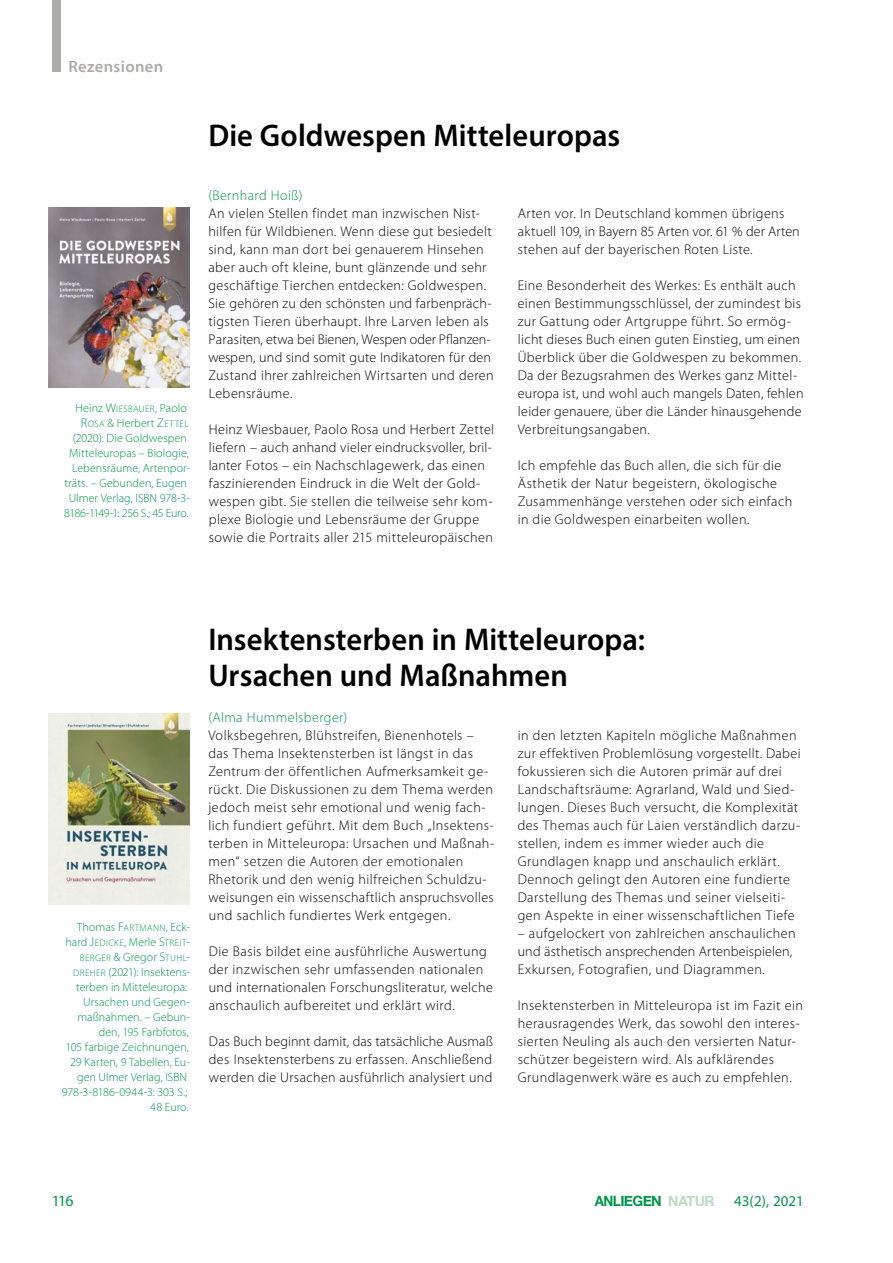
<style>
.page{position:relative;width:893px;height:1263px;background:#fff}
.page>*{position:absolute;margin:0;border:0;box-sizing:border-box;transform-origin:0 0}
.H__Haupttitel{font:600 31.5px/36px "Myriad Pro";letter-spacing:.005em;color:#000}
.t1{font:600 16.5px "Myriad Pro";letter-spacing:.025em;color:#adabaa}
.t2{font:15.75px "Myriad Pro";color:#009649}
.t3{font:15px "Myriad Pro";color:#009649}
.t4{font:700 14.25px "Helvetica Neue";letter-spacing:-.035em;color:#009649;scale:.94 1}
.P__Fließtext_2Sp{font:300 14.1px/18px "Myriad Pro";letter-spacing:.03em;color:#000}
.Rezensionen_Bildlege{font:300 12px/15px "Myriad Pro";letter-spacing:.005em;color:#009649;text-align:right}
.Rezensionen_Bildlege-2{font:300 9.45px/15px "Myriad Pro";letter-spacing:.045em;color:#009649;text-align:right}
.s1{font-size:12.6px}
.s2{font-size:9.45px}
.s3{font-size:12px}
.s4{color:#009649}
.s5{color:rgb(112 188 126/.5)}
</style>
<div class="page">
<img style="left:48px;top:207px;width:141px;height:180px">
<img style="left:48px;top:713px;width:141px;height:191px">
<div style="left:52px;top:0;width:8px;height:71px;background:#adabaa"></div>
<p class="t1" style="left:68px;top:55px;width:96px">Rezensionen</p>
<p class="Rezensionen_Bildlege" style="left:76px;top:401px;width:113px">Heinz <span class="s1">W</span><span class="s2">IESBAUER</span>, Paolo</p>
<p class="Rezensionen_Bildlege-2" style="left:81px;top:416px;width:109px"><span class="s1">R</span>OSA <span class="s3">&amp; Herbert</span> <span class="s1">Z</span>ETTEL</p>
<p class="Rezensionen_Bildlege" style="left:64px;top:431px;width:127px">(2020): Die Goldwespen<br>Mitteleuropas – Biologie,<br>Lebensräume, Artenpor&shy;träts. – Gebunden, Eugen<br>Ulmer Verlag, ISBN 978-3-<br>8186-1149-1: 256 S.; 45 Euro.</p>
<p class="H__Haupttitel" style="left:208px;top:116px;width:413px">Die Goldwespen Mitteleuropas</p>
<p class="P__Fließtext_2Sp" style="left:208px;top:186px;width:287px"><span class="s4">(Bernhard Hoiß)<br></span>An vielen Stellen findet man inzwischen Nist&shy;hilfen für Wildbienen. Wenn diese gut besiedelt sind, kann man dort bei genauerem Hinsehen aber auch oft kleine, bunt glänzende und sehr geschäftige Tierchen entdecken: Goldwespen.<br>Sie gehören zu den schönsten und farbenpräch&shy;tigsten Tieren überhaupt. Ihre Larven leben als Parasiten, etwa bei Bienen, Wespen oder Pflanzen&shy;wespen, und sind somit gute Indikatoren für den Zustand ihrer zahlreichen Wirtsarten und deren Lebensräume.</p>
<p class="P__Fließtext_2Sp" style="left:209px;top:420px;width:287px">Heinz Wiesbauer, Paolo Rosa und Herbert Zettel liefern – auch anhand vieler eindrucksvoller, bril&shy;lanter Fotos – ein Nachschlagewerk, das einen faszinierenden Eindruck in die Welt der Gold&shy;wespen gibt. Sie stellen die teilweise sehr kom&shy;plexe Biologie und Lebensräume der Gruppe sowie die Portraits aller 215 mitteleuropäischen</p>
<p class="P__Fließtext_2Sp" style="left:518px;top:204px;width:284px">Arten vor. In Deutschland kommen übrigens aktuell 109, in Bayern 85 Arten vor. 61 % der Arten stehen auf der bayerischen Roten Liste.</p>
<p class="P__Fließtext_2Sp" style="left:518px;top:276px;width:287px">Eine Besonderheit des Werkes: Es enthält auch einen Bestimmungsschlüssel, der zumindest bis zur Gattung oder Artgruppe führt. So ermög&shy;licht dieses Buch einen guten Einstieg, um einen Überblick über die Goldwespen zu bekommen.<br>Da der Bezugsrahmen des Werkes ganz Mittel&shy;europa ist, und wohl auch mangels Daten, fehlen leider genauere, über die Länder hinausgehende Verbreitungsangaben.</p>
<p class="P__Fließtext_2Sp" style="left:518px;top:456px;width:276px">Ich empfehle das Buch allen, die sich für die Ästhetik der Natur begeistern, ökologische Zusammenhänge verstehen oder sich einfach in die Goldwespen einarbeiten wollen.</p>
<p class="Rezensionen_Bildlege" style="left:77px;top:920px;width:115px">Thomas <span class="s1">F</span><span class="s2">ARTMANN</span>, Eck-</p>
<p class="Rezensionen_Bildlege-2" style="left:65px;top:936px;width:126px"><span class="s3">hard</span> <span class="s1">J</span>EDICKE<span class="s3">, Merle</span> <span class="s1">S</span>TREIT<span class="s1">-<br></span>BERGER <span class="s3">&amp; Gregor</span> <span class="s1">S</span>TUHL<span class="s1">-</span></p>
<p class="Rezensionen_Bildlege" style="left:62px;top:965px;width:130px"><span class="s2">DREHER</span> (2021): Insektens&shy;terben in Mitteleuropa:<br>Ursachen und Gegen&shy;maßnahmen. – Gebun&shy;den, 195 Farbfotos,<br>105 farbige Zeichnungen,<br>29 Karten, 9 Tabellen, Eu&shy;gen Ulmer Verlag, ISBN<br>978-3-8186-0944-3: 303 S.;<br>48 Euro.</p>
<p class="H__Haupttitel" style="left:208px;top:620px;width:438px">Insektensterben in Mitteleuropa:<br>Ursachen und Maßnahmen</p>
<p class="P__Fließtext_2Sp" style="left:208px;top:708px;width:287px"><span class="s4">(Alma Hummelsberger)<br></span>Volksbegehren, Blühstreifen, Bienenhotels – das Thema Insektensterben ist längst in das Zentrum der öffentlichen Aufmerksamkeit ge&shy;rückt. Die Diskussionen zu dem Thema werden jedoch meist sehr emotional und wenig fach&shy;lich fundiert geführt. Mit dem Buch „Insektens&shy;terben in Mitteleuropa: Ursachen und Maßnah&shy;men“ setzen die Autoren der emotionalen Rhetorik und den wenig hilfreichen Schuldzu&shy;weisungen ein wissenschaftlich anspruchsvolles und sachlich fundiertes Werk entgegen.</p>
<p class="P__Fließtext_2Sp" style="left:209px;top:942px;width:286px">Die Basis bildet eine ausführliche Auswertung der inzwischen sehr umfassenden nationalen und internationalen Forschungsliteratur, welche anschaulich aufbereitet und erklärt wird.</p>
<p class="P__Fließtext_2Sp" style="left:209px;top:1032px;width:286px;text-align:justify">Das Buch beginnt damit, das tatsächliche Ausmaß des Insektensterbens zu erfassen. Anschließend werden die Ursachen ausführlich analysiert und</p>
<p class="P__Fließtext_2Sp" style="left:518px;top:726px;width:284px">in den letzten Kapiteln mögliche Maßnahmen zur effektiven Problemlösung vorgestellt. Dabei fokussieren sich die Autoren primär auf drei Landschaftsräume: Agrarland, Wald und Sied&shy;lungen. Dieses Buch versucht, die Komplexität des Themas auch für Laien verständlich darzu&shy;stellen, indem es immer wieder auch die Grundlagen knapp und anschaulich erklärt.<br>Dennoch gelingt den Autoren eine fundierte Darstellung des Themas und seiner vielseiti&shy;gen Aspekte in einer wissenschaftlichen Tiefe</p>
<p class="P__Fließtext_2Sp" style="left:518px;top:924px;width:280px">– aufgelockert von zahlreichen anschaulichen und ästhetisch ansprechenden Artenbeispielen,<br>Exkursen, Fotografien, und Diagrammen.</p>
<p class="P__Fließtext_2Sp" style="left:518px;top:996px;width:287px">Insektensterben in Mitteleuropa ist im Fazit ein herausragendes Werk, das sowohl den interes&shy;sierten Neuling als auch den versierten Natur&shy;schützer begeistern wird. Als aufklärendes Grundlagenwerk wäre es auch zu empfehlen.</p>
<p class="t4" style="left:595px;top:1189px;width:129px">ANLIEGEN <span class="s5">NATUR</span></p>
<p class="t2" style="left:52px;top:1191px;width:23px">116</p>
<p class="t3" style="left:734px;top:1191px;width:71px">43(2), 2021</p>
</div>
